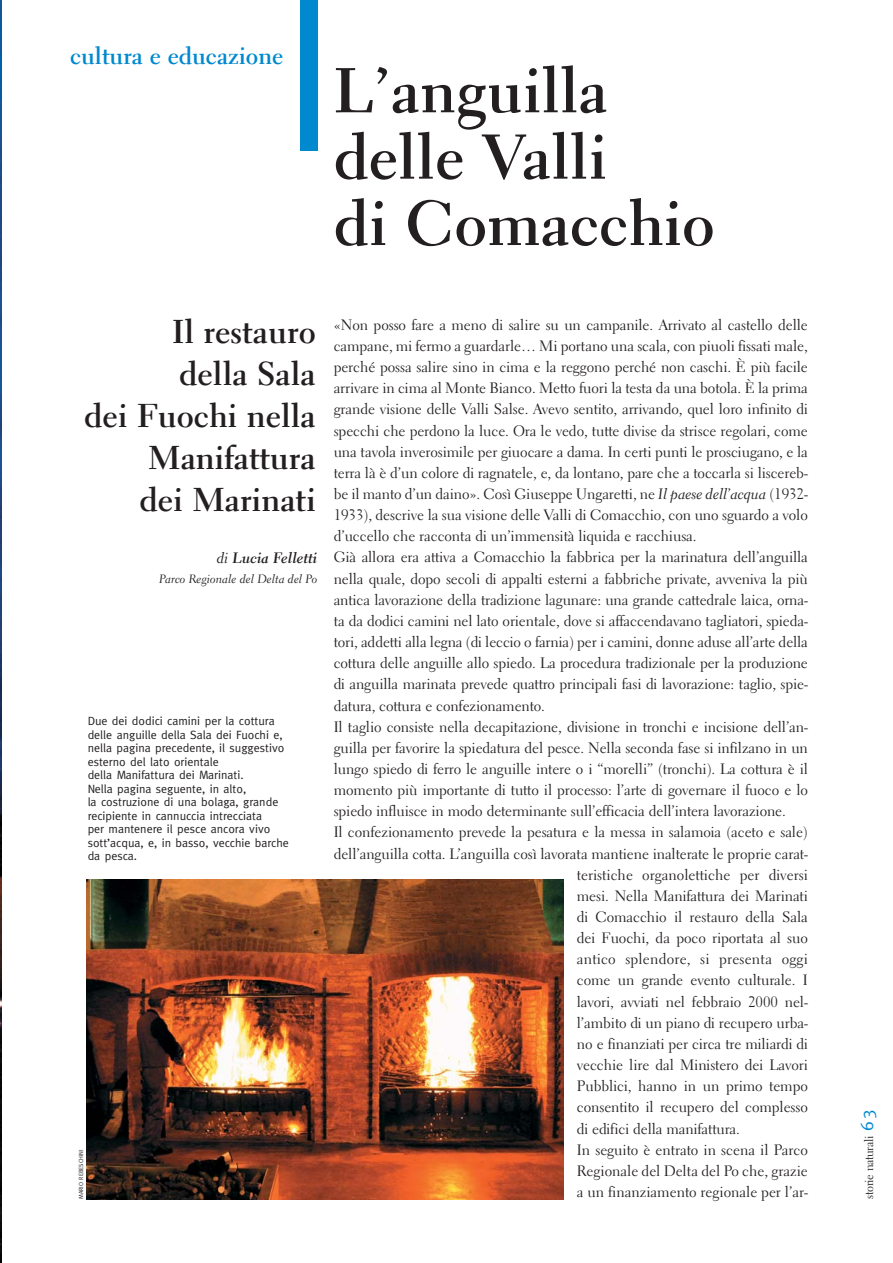
<style>
.page{position:relative;width:893px;height:1263px;background:#fff}
.page>*{position:absolute;margin:0;border:0;box-sizing:border-box;transform-origin:0 0}
.t1{font:700 63px/66.4px "Electra LH";color:#231f20}
.t2{font:700 33px/42px "Electra LH";color:#231f20;text-align:right}
.t3{font:700 24px "Electra LH";color:#0089cf}
.t4{font:15px "Electra LH";letter-spacing:-.005em;color:#231f20}
.t5{font:15px "Electra LH";letter-spacing:.015em;color:#231f20}
.t6{font:15px "Electra LH Bold Cursive";color:#231f20}
.t7{font:12px/13.5px "Meta";color:#231f20}
.t8{font:12px "Electra LH Cursive";color:#231f20}
.t9{font:12px "Electra LH";letter-spacing:-.025em;color:#231f20}
.t10{font:6px "Meta";color:#231f20}
.s1{font-family:"Electra LH Cursive"}
.s2{font-family:"Meta";font-size:18px;color:#0089cf}
</style>
<div class="page">
<img style="left:0;top:0;width:1px;height:1263px">
<div style="left:300px;top:0;width:17px;height:150px;background:#0089cf"></div>
<img style="left:86px;top:880px;width:477px;height:319px">
<h3 class="t3" style="left:70px;top:46px;width:215px">cultura e educazione</h3>
<h1 class="t1" style="left:334px;top:64px;width:382px">L’anguilla delle Valli<br>di Comacchio</h1>
<h2 class="t2" style="left:84px;top:314px;width:233px">Il restauro<br>della Sala<br>dei Fuochi nella<br>Manifattura<br>dei Marinati</h2>
<p class="t6" style="left:217px;top:551px;width:102px"><span class="s1">di</span> Lucia Felletti</p>
<p class="t8" style="left:159px;top:574px;width:160px">Parco Regionale del Delta del Po</p>
<p class="t7" style="left:88px;top:715px;width:203px">Due dei dodici camini per la cottura delle anguille della Sala dei Fuochi e, nella pagina precedente, il suggestivo esterno del lato orientale<br>della Manifattura dei Marinati.<br>Nella pagina seguente, in alto,<br>la costruzione di una bolaga, grande recipiente in cannuccia intrecciata<br>per mantenere il pesce ancora vivo sott’acqua, e, in basso, vecchie barche da pesca.</p>
<p class="t10" style="left:79px;top:1199px;width:51px;rotate:-90deg">MARIO REBESCHINI</p>
<p class="t4" style="left:334px;top:319px;width:475px">«Non posso fare a meno di salire su un campanile. Arrivato al castello delle</p>
<p class="t4" style="left:334px;top:340px;width:475px">campane, mi fermo a guardarle… Mi portano una scala, con piuoli fissati male,</p>
<p class="t4" style="left:334px;top:361px;width:475px">perché possa salire sino in cima e la reggono perché non caschi. È più facile</p>
<p class="t4" style="left:334px;top:382px;width:475px">arrivare in cima al Monte Bianco. Metto fuori la testa da una botola. È la prima</p>
<p class="t4" style="left:334px;top:403px;width:475px">grande visione delle Valli Salse. Avevo sentito, arrivando, quel loro infinito di</p>
<p class="t4" style="left:334px;top:424px;width:475px">specchi che perdono la luce. Ora le vedo, tutte divise da strisce regolari, come</p>
<p class="t4" style="left:334px;top:446px;width:475px">una tavola inverosimile per giuocare a dama. In certi punti le prosciugano, e la</p>
<p class="t4" style="left:334px;top:467px;width:475px">terra là è d’un colore di ragnatele, e, da lontano, pare che a toccarla si liscereb-</p>
<p class="t4" style="left:334px;top:488px;width:475px">be il manto d’un daino». Così Giuseppe Ungaretti, ne <span class="s1">Il paese dell’acqua</span> (1932-</p>
<p class="t4" style="left:334px;top:509px;width:475px">1933), descrive la sua visione delle Valli di Comacchio, con uno sguardo a volo</p>
<p class="t4" style="left:334px;top:530px;width:364px">d’uccello che racconta di un’immensità liquida e racchiusa.</p>
<p class="t4" style="left:334px;top:551px;width:475px">Già allora era attiva a Comacchio la fabbrica per la marinatura dell’anguilla</p>
<p class="t4" style="left:334px;top:572px;width:475px">nella quale, dopo secoli di appalti esterni a fabbriche private, avveniva la più</p>
<p class="t4" style="left:334px;top:594px;width:475px">antica lavorazione della tradizione lagunare: una grande cattedrale laica, orna-</p>
<p class="t4" style="left:334px;top:615px;width:475px">ta da dodici camini nel lato orientale, dove si affaccendavano tagliatori, spieda-</p>
<p class="t4" style="left:334px;top:636px;width:475px">tori, addetti alla legna (di leccio o farnia) per i camini, donne aduse all’arte della</p>
<p class="t4" style="left:334px;top:657px;width:475px">cottura delle anguille allo spiedo. La procedura tradizionale per la produzione</p>
<p class="t4" style="left:334px;top:678px;width:475px">di anguilla marinata prevede quattro principali fasi di lavorazione: taglio, spie-</p>
<p class="t4" style="left:334px;top:699px;width:213px">datura, cottura e confezionamento.</p>
<p class="t4" style="left:334px;top:720px;width:475px">Il taglio consiste nella decapitazione, divisione in tronchi e incisione dell’an-</p>
<p class="t4" style="left:334px;top:742px;width:475px">guilla per favorire la spiedatura del pesce. Nella seconda fase si infilzano in un</p>
<p class="t4" style="left:334px;top:763px;width:475px">lungo spiedo di ferro le anguille intere o i “morelli” (tronchi). La cottura è il</p>
<p class="t4" style="left:334px;top:784px;width:475px">momento più importante di tutto il processo: l’arte di governare il fuoco e lo</p>
<p class="t4" style="left:334px;top:805px;width:453px">spiedo influisce in modo determinante sull’efficacia dell’intera lavorazione.</p>
<p class="t4" style="left:334px;top:826px;width:475px">Il confezionamento prevede la pesatura e la messa in salamoia (aceto e sale)</p>
<p class="t4" style="left:334px;top:847px;width:475px">dell’anguilla cotta. L’anguilla così lavorata mantiene inalterate le proprie carat-</p>
<p class="t4" style="left:577px;top:869px;width:232px">teristiche organolettiche per diversi</p>
<p class="t4" style="left:577px;top:890px;width:232px">mesi. Nella Manifattura dei Marinati</p>
<p class="t4" style="left:577px;top:911px;width:232px">di Comacchio il restauro della Sala</p>
<p class="t4" style="left:577px;top:932px;width:232px">dei Fuochi, da poco riportata al suo</p>
<p class="t5" style="left:577px;top:953px;width:232px">antico splendore, si presenta oggi</p>
<p class="t4" style="left:577px;top:974px;width:232px">come un grande evento culturale. I</p>
<p class="t4" style="left:577px;top:995px;width:232px">lavori, avviati nel febbraio 2000 nel-</p>
<p class="t4" style="left:577px;top:1017px;width:232px">l’ambito di un piano di recupero urba-</p>
<p class="t4" style="left:577px;top:1038px;width:232px">no e finanziati per circa tre miliardi di</p>
<p class="t4" style="left:577px;top:1059px;width:232px">vecchie lire dal Ministero dei Lavori</p>
<p class="t4" style="left:577px;top:1080px;width:232px">Pubblici, hanno in un primo tempo</p>
<p class="t4" style="left:577px;top:1101px;width:232px">consentito il recupero del complesso</p>
<p class="t4" style="left:577px;top:1122px;width:164px">di edifici della manifattura.</p>
<p class="t4" style="left:577px;top:1143px;width:232px">In seguito è entrato in scena il Parco</p>
<p class="t4" style="left:577px;top:1165px;width:232px">Regionale del Delta del Po che, grazie</p>
<p class="t4" style="left:577px;top:1186px;width:232px">a un finanziamento regionale per l’ar-</p>
<p class="t9" style="left:864px;top:1199px;width:91px;rotate:-90deg">storie naturali <span class="s2">63</span></p>
</div>
